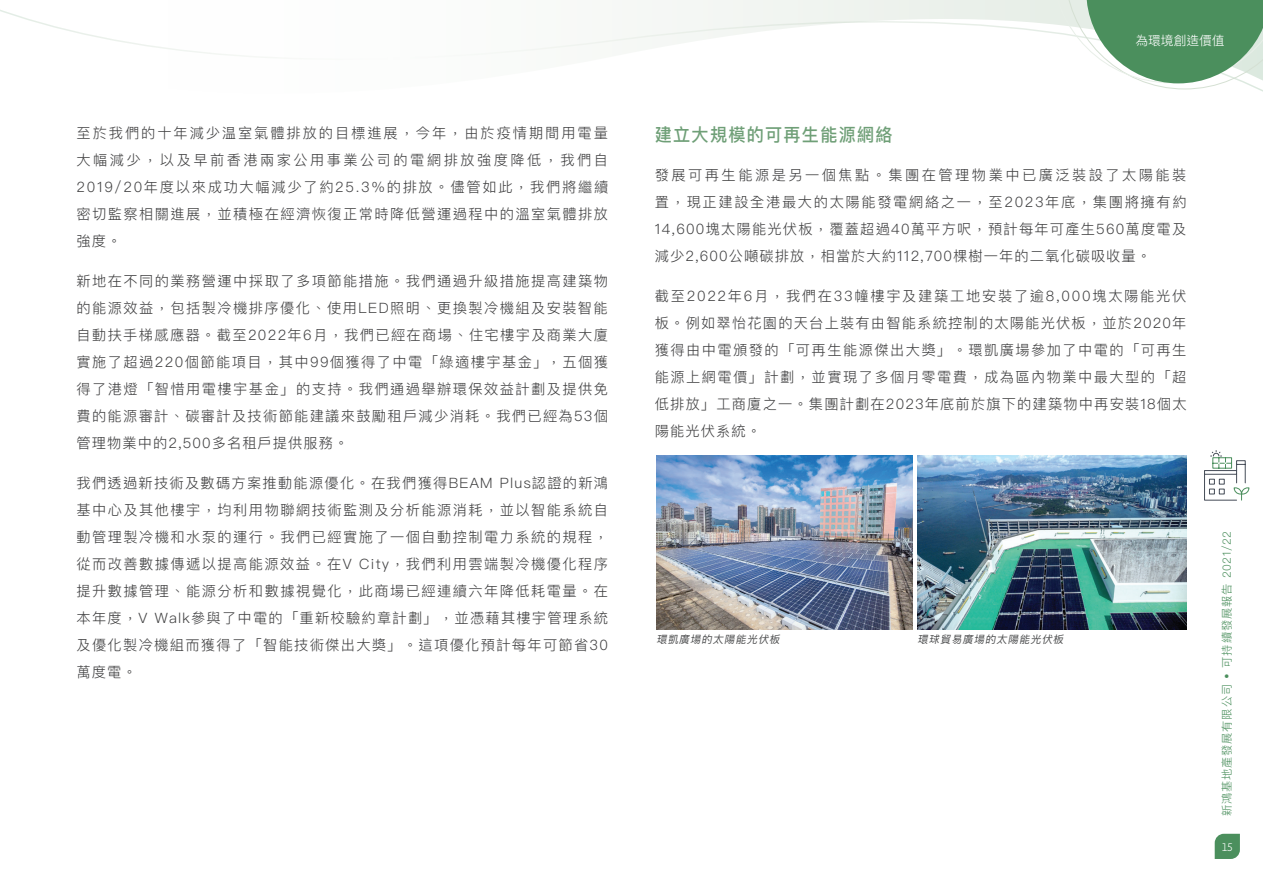
<style>
.page{position:relative;width:1263px;height:893px;background:#fff}
.page>*{position:absolute;margin:0;border:0;box-sizing:border-box;transform-origin:0 0}
.t1{font:500 18px "Ping Fang HK";letter-spacing:.075em;color:#6f9f77;scale:.95 1}
.t2{font:300 14.25px/27px "Ping Fang HK";letter-spacing:.085em;color:#3e3e3f;text-align:justify}
.t3{font:300 12.75px "Ping Fang HK";color:#fff}
.t4{font:300 11.25px "Ping Fang HK";letter-spacing:.075em;color:#4b8f5d}
.t5{font:300 11.25px "Niveau Grotesk";color:#fff}
.t6{font:italic 10.5px "Ping Fang HK";color:#4b4c4d}
</style>
<div class="page">
<svg style="left:0;top:0;width:1263px;height:92px"></svg>
<img style="left:656px;top:456px;width:256px;height:173px">
<img style="left:917px;top:456px;width:269px;height:173px">
<svg style="left:1204px;top:450px;width:45px;height:51px"></svg>
<svg style="left:1215px;top:834px;width:25px;height:25px"></svg>
<svg style="left:1051px;top:0;width:212px;height:89px"></svg>
<p class="t2" style="left:77px;top:119px;width:533px">至於我們的十年減少温室氣體排放的目標進展，今年，由於疫情期間用電量大幅減少，以及早前香港兩家公用事業公司的電網排放強度降低，我們自2019/20年度以來成功大幅減少了約25.3%的排放。儘管如此，我們將繼續密切監察相關進展，並積極在經濟恢復正常時降低營運過程中的溫室氣體排放強度。</p>
<p class="t2" style="left:77px;top:267px;width:533px">新地在不同的業務營運中採取了多項節能措施。我們通過升級措施提高建築物的能源效益，包括製冷機排序優化、使用LED照明、更換製冷機組及安裝智能自動扶手梯感應器。截至2022年6月，我們已經在商場、住宅樓宇及商業大廈實施了超過220個節能項目，其中99個獲得了中電「綠適樓宇基金」，五個獲得了港燈「智惜用電樓宇基金」的支持。我們通過舉辦環保效益計劃及提供免費的能源審計、碳審計及技術節能建議來鼓勵租戶減少消耗。我們已經為53個管理物業中的2,500多名租戶提供服務。</p>
<p class="t2" style="left:77px;top:469px;width:533px">我們透過新技術及數碼方案推動能源優化。在我們獲得BEAM Plus認證的新鴻基中心及其他樓宇，均利用物聯網技術監測及分析能源消耗，並以智能系統自動管理製冷機和水泵的運行。我們已經實施了一個自動控制電力系統的規程，從而改善數據傳遞以提高能源效益。在V City，我們利用雲端製冷機優化程序提升數據管理、能源分析和數據視覺化，此商場已經連續六年降低耗電量。在本年度，V Walk參與了中電的「重新校驗約章計劃」，並憑藉其樓宇管理系統及優化製冷機組而獲得了「智能技術傑出大獎」。這項優化預計每年可節省30萬度電。</p>
<p class="t3" style="left:1135px;top:32px;width:91px">為環境創造價值</p>
<p class="t1" style="left:655px;top:123px;width:252px">建立大規模的可再生能源網絡</p>
<p class="t2" style="left:655px;top:162px;width:533px">發展可再生能源是另一個焦點。集團在管理物業中已廣泛裝設了太陽能裝置，現正建設全港最大的太陽能發電網絡之一，至2023年底，集團將擁有約14,600塊太陽能光伏板，覆蓋超過40萬平方呎，預計每年可產生560萬度電及減少2,600公噸碳排放，相當於大約112,700棵樹一年的二氧化碳吸收量。</p>
<p class="t2" style="left:655px;top:282px;width:533px">截至2022年6月，我們在33幢樓宇及建築工地安裝了逾8,000塊太陽能光伏板。例如翠怡花園的天台上裝有由智能系統控制的太陽能光伏板，並於2020年獲得由中電頒發的「可再生能源傑出大獎」。環凱廣場參加了中電的「可再生能源上網電價」計劃，並實現了多個月零電費，成為區內物業中最大型的「超低排放」工商廈之一。集團計劃在2023年底前於旗下的建築物中再安裝18個太陽能光伏系統。</p>
<p class="t6" style="left:656px;top:633px;width:127px">環凱廣場的太陽能光伏板</p>
<p class="t6" style="left:917px;top:633px;width:150px">環球貿易廣場的太陽能光伏板</p>
<p class="t4" style="left:1220px;top:816px;width:287px;rotate:-90deg">新鴻基地產發展有限公司 • 可持續發展報告 2021/22</p>
<p class="t5" style="left:1222px;top:840px;width:12px">15</p>
</div>
